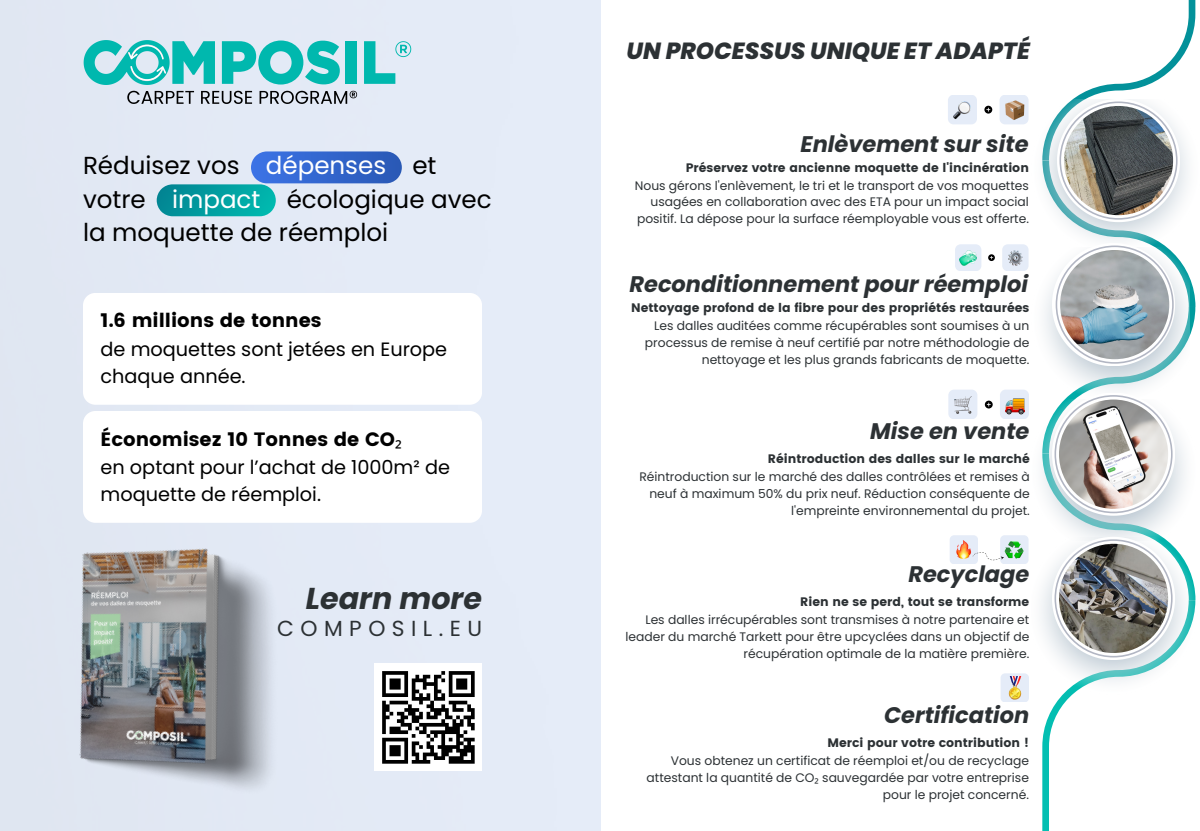
<style>
.page{position:relative;width:1200px;height:831px;background:#fff}
.page>*{position:absolute;margin:0;border:0;box-sizing:border-box;transform-origin:0 0}
.t1{font:italic 700 30.15px "Poppins";color:#2c3134}
.t2{font:24.6px/33.8px "Poppins";color:#000}
.t3{font:italic 800 23.25px "Poppins";color:#2c3134}
.t4{font:italic 700 22.5px "Poppins";color:#2c3134}
.t5{font:21.75px "Poppins";letter-spacing:.295em;color:#2c3134}
.t6{font:19.35px/27.6px "Poppins";color:#000}
.t7{font:19.35px "Poppins";color:#000}
.t8{font:12.3px/17.1px "Poppins";color:#2c3134;text-align:right}
.t9{font:12.3px "Poppins";color:#2c3134}
.s1{color:#fff}
.s2{font-style:inherit}
.s3{font-family:"Noto Sans"}
</style>
<div class="page">
<svg style="left:157px;top:151px;width:245px;height:65px;background:#7db3d7"></svg>
<svg style="left:222px;top:40px;width:118px;height:44px;background:#58cbca"></svg>
<div style="left:345px;top:41px;width:12px;height:43px;background:#00b8ae"></div>
<svg style="left:364px;top:41px;width:47px;height:43px;background:#8bd7da"></svg>
<svg style="left:84px;top:40px;width:131px;height:45px;background:#62cdcc"></svg>
<svg style="left:127px;top:91px;width:67px;height:13px"></svg>
<svg style="left:201px;top:91px;width:51px;height:13px"></svg>
<svg style="left:260px;top:91px;width:97px;height:13px"></svg>
<svg style="left:1042px;top:0;width:153px;height:830px"></svg>
<svg style="left:1059px;top:101px;width:118px;height:118px"></svg>
<svg style="left:1061px;top:103px;width:115px;height:115px"></svg>
<img style="left:1064px;top:106px;width:109px;height:109px;border-radius:50%">
<svg style="left:1056px;top:245px;width:118px;height:118px"></svg>
<svg style="left:1057px;top:247px;width:115px;height:115px"></svg>
<img style="left:1060px;top:250px;width:109px;height:109px;border-radius:50%">
<svg style="left:1054px;top:395px;width:118px;height:118px"></svg>
<svg style="left:1056px;top:396px;width:115px;height:115px"></svg>
<img style="left:1059px;top:399px;width:109px;height:109px;border-radius:50%">
<svg style="left:1054px;top:539px;width:118px;height:118px"></svg>
<svg style="left:1056px;top:540px;width:115px;height:115px"></svg>
<img style="left:1059px;top:543px;width:109px;height:109px;border-radius:50%">
<svg style="left:382px;top:671px;width:93px;height:88px"></svg>
<svg style="left:382px;top:759px;width:26px;height:4px"></svg>
<svg style="left:412px;top:759px;width:18px;height:4px"></svg>
<hr style="left:449px;top:759px;width:26px;height:4px;background:#000">
<img style="left:11px;top:488px;width:347px;height:342px">
<svg style="left:83px;top:411px;width:399px;height:111px"></svg>
<div style="left:950px;top:535px;width:28px;height:29px;background:#e5ecf8;border-radius:4px"></div>
<div style="left:1000px;top:535px;width:28px;height:29px;background:#e5ecf8;border-radius:4px"></div>
<img style="left:956px;top:540px;width:17px;height:18px">
<img style="left:1005px;top:541px;width:19px;height:17px">
<svg style="left:973px;top:552px;width:31px;height:8px"></svg>
<svg style="left:1002px;top:244px;width:26px;height:27px"></svg>
<img style="left:1008px;top:250px;width:15px;height:15px">
<svg style="left:955px;top:244px;width:26px;height:27px"></svg>
<img style="left:959px;top:249px;width:18px;height:17px">
<svg style="left:988px;top:254px;width:7px;height:7px"></svg>
<div style="left:948px;top:389px;width:29px;height:30px;background:#e5ecf8;border-radius:6px"></div>
<div style="left:1000px;top:389px;width:29px;height:30px;background:#e5ecf8;border-radius:6px"></div>
<svg style="left:985px;top:400px;width:8px;height:8px"></svg>
<img style="left:954px;top:396px;width:17px;height:17px">
<img style="left:1005px;top:398px;width:19px;height:16px">
<div style="left:948px;top:95px;width:29px;height:29px;background:#e5ecf8;border-radius:6px"></div>
<img style="left:953px;top:101px;width:18px;height:18px">
<svg style="left:984px;top:106px;width:8px;height:8px"></svg>
<div style="left:999px;top:95px;width:29px;height:29px;background:#e5ecf8;border-radius:6px"></div>
<img style="left:1005px;top:100px;width:20px;height:20px">
<div style="left:1000px;top:673px;width:29px;height:29px;background:#e5ecf8;border-radius:4px"></div>
<img style="left:1008px;top:676px;width:14px;height:23px">
<p class="t2" style="left:83px;top:148px;width:410px">Réduisez vos <span class="s1">dépenses</span> et votre <span class="s1">impact</span> écologique avec la moquette de réemploi</p>
<p class="t6" style="left:101px;top:307px;width:348px"><span class="s2">1.6 millions de tonnes<br></span>de moquettes sont jetées en Europe chaque année.</p>
<h1 class="t7" style="left:101px;top:427px;width:303px">Économisez 10 Tonnes de CO<span class="s3">₂</span></h1>
<h5 class="t6" style="left:101px;top:453px;width:351px;line-height:27px">en optant pour l’achat de 1000m² de moquette de réemploi.</h5>
<p class="t1" style="left:306px;top:576px;width:178px">Learn more</p>
<p class="t5" style="left:277px;top:613px;width:206px">COMPOSIL.EU</p>
<p class="t3" style="left:627px;top:35px;width:405px">UN PROCESSUS UNIQUE ET ADAPTÉ</p>
<p class="t4" style="left:801px;top:129px;width:229px">Enlèvement sur site</p>
<h3 class="t9" style="left:686px;top:161px;width:345px">Préservez votre ancienne moquette de l'incinération</h3>
<p class="t8" style="left:635px;top:177px;width:396px;line-height:16.4px">Nous gérons l'enlèvement, le tri et le transport de vos moquettes usagées en collaboration avec des ETA pour un impact social positif. La dépose pour la surface réemployable vous est offerte.</p>
<p class="t4" style="left:629px;top:268px;width:400px">Reconditionnement pour réemploi</p>
<p class="t9" style="left:631px;top:300px;width:400px">Nettoyage profond de la fibre pour des propriétés restaurées</p>
<p class="t8" style="left:645px;top:317px;width:386px">Les dalles auditées comme récupérables sont soumises à un processus de remise à neuf certifié par notre méthodologie de nettoyage et les plus grands fabricants de moquette.</p>
<p class="t4" style="left:870px;top:415px;width:161px">Mise en vente</p>
<p class="t9" style="left:768px;top:451px;width:263px">Réintroduction des dalles sur le marché</p>
<p class="t8" style="left:639px;top:468px;width:392px">Réintroduction sur le marché des dalles contrôlées et remises à neuf à maximum 50% du prix neuf. Réduction conséquente de l'empreinte environnemental du projet.</p>
<p class="t4" style="left:908px;top:558px;width:122px">Recyclage</p>
<p class="t9" style="left:800px;top:594px;width:231px">Rien ne se perd, tout se transforme</p>
<p class="t8" style="left:625px;top:610px;width:405px">Les dalles irrécupérables sont transmises à notre partenaire et leader du marché Tarkett pour être upcyclées dans un objectif de récupération optimale de la matière première.</p>
<p class="t4" style="left:884px;top:699px;width:147px">Certification</p>
<p class="t9" style="left:827px;top:734px;width:203px">Merci pour votre contribution !</p>
<p class="t8" style="left:646px;top:751px;width:384px">Vous obtenez un certificat de réemploi et/ou de recyclage attestant la quantité de CO<span class="s3">₂</span> sauvegardée par votre entreprise pour le projet concerné.</p>
</div>
